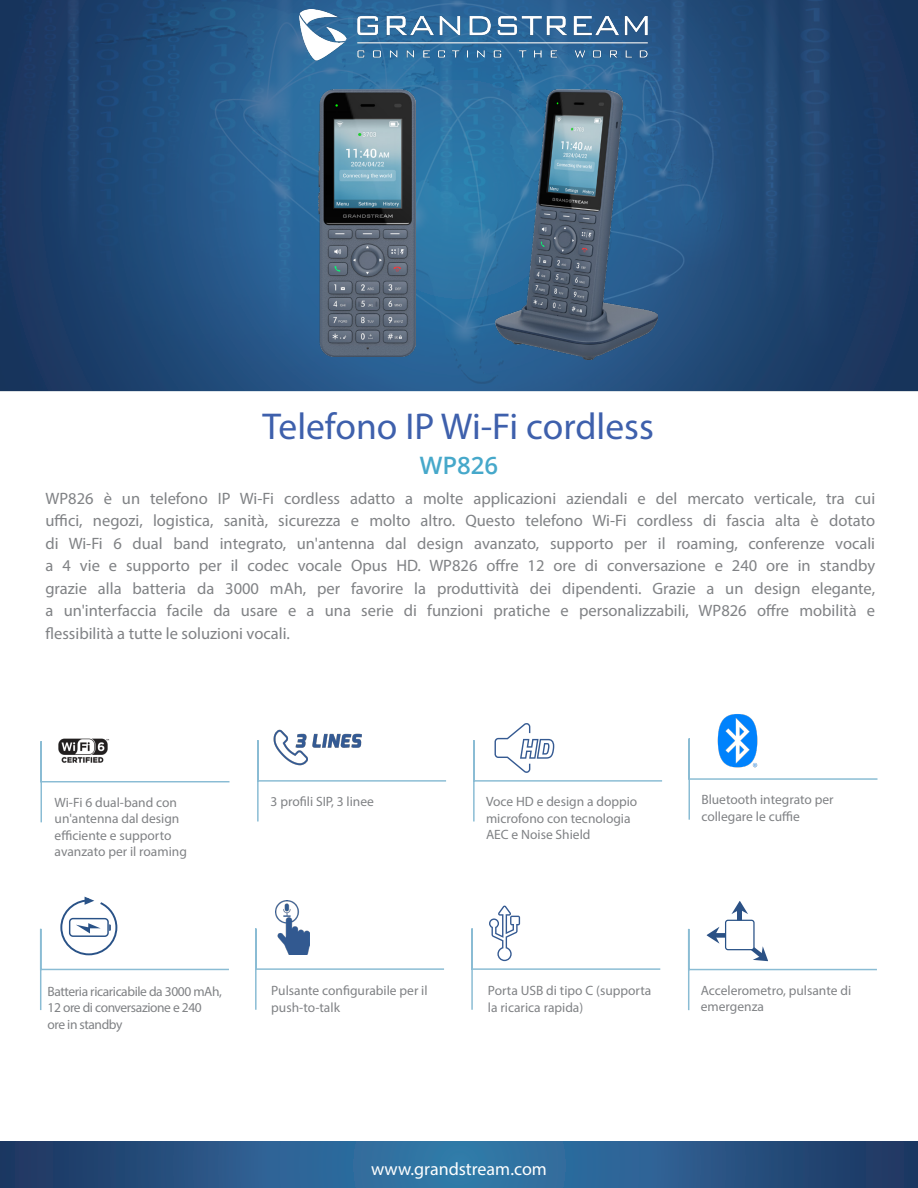
<style>
.page{position:relative;width:918px;height:1188px;background:#fff}
.page>*{position:absolute;margin:0;border:0;box-sizing:border-box;transform-origin:0 0}
.t1{font:37.5px "Myriad Pro";color:#3e60ac}
.t2{font:600 24px "Open Sans";color:#46a8ca}
.t3{font:18px "Myriad Pro";color:#fff}
.t4{font:16.5px/22.5px "Myriad Pro";color:#808285;text-align:justify}
.t5{font:13.5px/16.5px "Myriad Pro";color:#808285}
.t6{font:13.5px/16.5px "Myriad Pro";letter-spacing:-.03em;color:#808285}
</style>
<div class="page">
<svg style="left:0;top:1142px;width:918px;height:46px;background:#295988"></svg>
<svg style="left:40px;top:741px;width:190px;height:82px"></svg>
<svg style="left:257px;top:740px;width:190px;height:82px"></svg>
<svg style="left:255px;top:928px;width:189px;height:82px"></svg>
<img style="left:0;top:0;width:917px;height:391px">
<img style="left:291px;top:10px;width:362px;height:53px">
<svg style="left:688px;top:738px;width:190px;height:82px"></svg>
<svg style="left:473px;top:723px;width:190px;height:99px"></svg>
<svg style="left:40px;top:897px;width:189px;height:113px"></svg>
<img style="left:275px;top:900px;width:34px;height:54px">
<svg style="left:471px;top:906px;width:190px;height:104px"></svg>
<div style="left:737px;top:907px;width:5px;height:14px;background:#2b5185"></div>
<svg style="left:731px;top:901px;width:17px;height:13px"></svg>
<svg style="left:688px;top:927px;width:189px;height:84px"></svg>
<div style="left:726px;top:920px;width:28px;height:30px;background:#fff;border-radius:2px"></div>
<div style="left:725px;top:920px;width:30px;height:30px;border:1px solid #295287;border-radius:2px"></div>
<img style="left:54px;top:738px;width:58px;height:29px">
<img style="left:271px;top:729px;width:95px;height:38px">
<img style="left:705px;top:714px;width:65px;height:59px">
<img style="left:318px;top:90px;width:97px;height:267px">
<img style="left:495px;top:90px;width:163px;height:270px">
<p class="t1" style="left:263px;top:403px;width:393px">Telefono IP Wi-Fi cordless</p>
<p class="t2" style="left:420px;top:449px;width:80px">WP826</p>
<p class="t4" style="left:46px;top:486px;width:831px">WP826 è un telefono IP Wi-Fi cordless adatto a molte applicazioni aziendali e del mercato verticale, tra cui uffici, negozi, logistica, sanità, sicurezza e molto altro. Questo telefono Wi-Fi cordless di fascia alta è dotato di Wi-Fi 6 dual band integrato, un'antenna dal design avanzato, supporto per il roaming, conferenze vocali a 4 vie e supporto per il codec vocale Opus HD. WP826 offre 12 ore di conversazione e 240 ore in standby grazie alla batteria da 3000 mAh, per favorire la produttività dei dipendenti. Grazie a un design elegante, a un'interfaccia facile da usare e a una serie di funzioni pratiche e personalizzabili, WP826 offre mobilità e flessibilità a tutte le soluzioni vocali.</p>
<p class="t5" style="left:271px;top:793px;width:105px">3 profili SIP, 3 linee</p>
<p class="t5" style="left:55px;top:794px;width:134px">Wi-Fi 6 dual-band con un'antenna dal design efficiente e supporto avanzato per il roaming</p>
<p class="t5" style="left:486px;top:793px;width:153px">Voce HD e design a doppio microfono con tecnologia<br>AEC e Noise Shield</p>
<p class="t5" style="left:701px;top:791px;width:134px">Bluetooth integrato per</p>
<p class="t5" style="left:701px;top:808px;width:100px">collegare le cuffie</p>
<p class="t6" style="left:48px;top:983px;width:176px">Batteria ricaricabile da 3000 mAh,<br>12 ore di conversazione e 240 ore in standby</p>
<p class="t5" style="left:271px;top:982px;width:158px">Pulsante configurabile per il push-to-talk</p>
<p class="t5" style="left:488px;top:982px;width:165px">Porta USB di tipo C (supporta la ricarica rapida)</p>
<p class="t5" style="left:701px;top:982px;width:152px">Accelerometro, pulsante di emergenza</p>
<p class="t3" style="left:371px;top:1158px;width:177px">www.grandstream.com</p>
</div>
